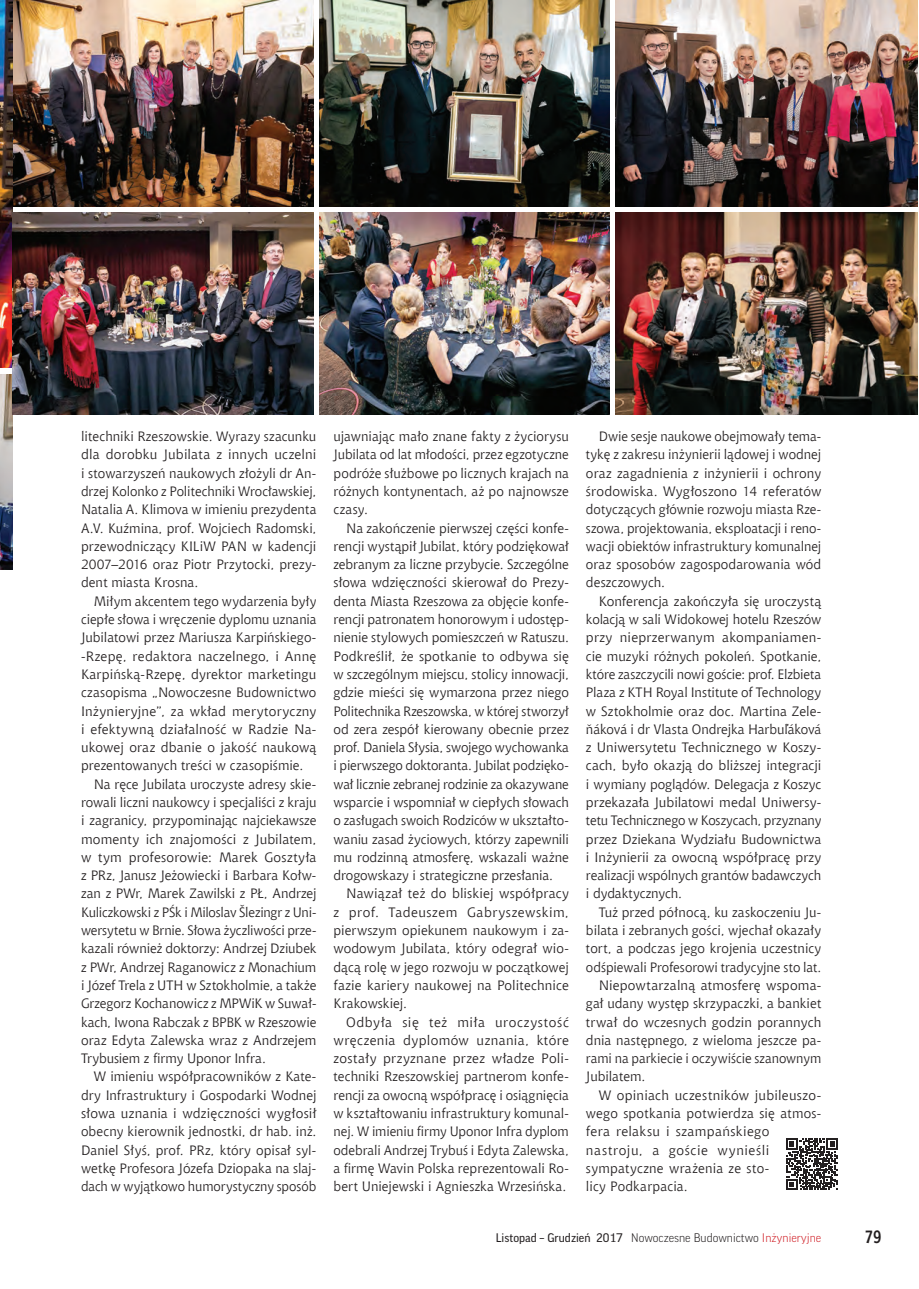
<style>
.page{position:relative;width:919px;height:1289px;background:#fff}
.page>*{position:absolute;margin:0;border:0;box-sizing:border-box;transform-origin:0 0}
.t1{font:700 18px "Aerton Cnd EFN";color:#231f20}
.t2{font:13.5px/18.3px "Chianti EU";letter-spacing:.005em;color:#231f20;text-align:justify}
.t3{font:13.5px "Chianti EU";letter-spacing:-.02em;color:#231f20}
.t4{font:13.5px "Chianti EU";letter-spacing:.03em;color:#231f20}
.t5{font:13.5px "Chianti EU";letter-spacing:.05em;color:#231f20}
.t6{font:12px "Good Pro";color:#231f20}
.s1{font-weight:300}
.s2{font-weight:300;color:#d1232a}
</style>
<div class="page">
<img style="left:13px;top:0;width:300px;height:206px">
<img style="left:615px;top:0;width:302px;height:206px">
<img style="left:0;top:0;width:13px;height:368px">
<img style="left:0;top:374px;width:13px;height:196px">
<svg style="left:786px;top:1138px;width:52px;height:52px"></svg>
<img style="left:13px;top:213px;width:300px;height:202px">
<img style="left:320px;top:213px;width:289px;height:202px">
<img style="left:615px;top:213px;width:302px;height:202px">
<img style="left:320px;top:0;width:289px;height:207px">
<p class="t2" style="left:81px;top:427px;width:237px">litechniki Rzeszowskie. Wyrazy szacunku dla dorobku Jubilata z innych uczelni i stowarzyszeń naukowych złożyli dr An&shy;drzej Kolonko z Politechniki Wrocławskiej, Natalia A. Klimova w imieniu prezydenta A.V. Kuźmina, prof. Wojciech Radomski, przewodniczący KILiW PAN w kadencji 2007–2016 oraz Piotr Przytocki, prezy&shy;dent miasta Krosna.</p>
<p class="t2" style="left:94px;top:591px;width:224px">Miłym akcentem tego wydarzenia były</p>
<p class="t2" style="left:81px;top:610px;width:237px">ciepłe słowa i wręczenie dyplomu uznania</p>
<p class="t2" style="left:81px;top:628px;width:237px">Jubilatowi przez Mariusza Karpińskiego-</p>
<p class="t2" style="left:81px;top:646px;width:237px">-Rzepę, redaktora naczelnego, i Annę</p>
<p class="t2" style="left:81px;top:665px;width:237px">Karpińską-Rzepę, dyrektor marketingu</p>
<p class="t2" style="left:81px;top:683px;width:237px">czasopisma „Nowoczesne Budownictwo</p>
<p class="t2" style="left:81px;top:701px;width:237px">Inżynieryjne”, za wkład merytoryczny</p>
<p class="t2" style="left:81px;top:719px;width:237px">i efektywną działalność w Radzie Na-</p>
<p class="t2" style="left:81px;top:738px;width:237px">ukowej oraz dbanie o jakość naukową</p>
<p class="t2" style="left:81px;top:756px;width:224px">prezentowanych treści w czasopiśmie.</p>
<p class="t2" style="left:94px;top:774px;width:224px">Na ręce Jubilata uroczyste adresy skie-</p>
<p class="t2" style="left:81px;top:793px;width:237px">rowali liczni naukowcy i specjaliści z kraju</p>
<p class="t2" style="left:81px;top:811px;width:237px">i zagranicy, przypominając najciekawsze</p>
<p class="t2" style="left:81px;top:829px;width:237px">momenty ich znajomości z Jubilatem,</p>
<p class="t2" style="left:81px;top:847px;width:237px">w tym profesorowie: Marek Gosztyła</p>
<p class="t2" style="left:81px;top:866px;width:237px">z PRz, Janusz Jeżowiecki i Barbara Kołw-</p>
<p class="t2" style="left:81px;top:884px;width:237px">zan z PWr, Marek Zawilski z PŁ, Andrzej</p>
<p class="t3" style="left:81px;top:903px;width:237px">Kuliczkowski z PŚk i Miloslav Šlezingr z Uni-</p>
<p class="t2" style="left:81px;top:921px;width:237px">wersytetu w Brnie. Słowa życzliwości prze-</p>
<p class="t2" style="left:81px;top:939px;width:237px">kazali również doktorzy: Andrzej Dziubek</p>
<p class="t2" style="left:81px;top:957px;width:237px">z PWr, Andrzej Raganowicz z Monachium</p>
<p class="t2" style="left:81px;top:975px;width:237px">i Józef Trela z UTH w Sztokholmie, a także</p>
<p class="t2" style="left:81px;top:994px;width:237px">Grzegorz Kochanowicz z MPWiK w Suwał-</p>
<p class="t2" style="left:81px;top:1012px;width:237px">kach, Iwona Rabczak z BPBK w Rzeszowie</p>
<p class="t2" style="left:81px;top:1030px;width:237px">oraz Edyta Zalewska wraz z Andrzejem</p>
<p class="t2" style="left:81px;top:1049px;width:186px">Trybusiem z firmy Uponor Infra.</p>
<p class="t2" style="left:94px;top:1067px;width:224px">W imieniu współpracowników z Kate-</p>
<p class="t2" style="left:81px;top:1085px;width:237px">dry Infrastruktury i Gospodarki Wodnej</p>
<p class="t2" style="left:81px;top:1103px;width:237px">słowa uznania i wdzięczności wygłosił</p>
<p class="t2" style="left:81px;top:1122px;width:237px">obecny kierownik jednostki, dr hab. inż.</p>
<p class="t2" style="left:81px;top:1140px;width:237px">Daniel Słyś, prof. PRz, który opisał syl-</p>
<p class="t2" style="left:81px;top:1158px;width:237px">wetkę Profesora Józefa Dziopaka na slaj-</p>
<p class="t2" style="left:81px;top:1177px;width:237px">dach w wyjątkowo humorystyczny sposób</p>
<p class="t2" style="left:333px;top:427px;width:237px">ujawniając mało znane fakty z życiorysu Jubilata od lat młodości, przez egzotyczne podróże służbowe po licznych krajach na różnych kontynentach, aż po najnowsze czasy.</p>
<p class="t2" style="left:333px;top:518px;width:237px;text-indent:13px">Na zakończenie pierwszej części konfe&shy;rencji wystąpił Jubilat, który podziękował zebranym za liczne przybycie. Szczególne słowa wdzięczności skierował do Prezy&shy;denta Miasta Rzeszowa za objęcie konfe&shy;rencji patronatem honorowym i udostęp&shy;nienie stylowych pomieszczeń w Ratuszu.<br>Podkreślił, że spotkanie to odbywa się w szczególnym miejscu, stolicy innowacji, gdzie mieści się wymarzona przez niego Politechnika Rzeszowska, w której stworzył od zera zespół kierowany obecnie przez prof. Daniela Słysia, swojego wychowanka i pierwszego doktoranta. Jubilat podzięko&shy;wał licznie zebranej rodzinie za okazywane wsparcie i wspomniał w ciepłych słowach o zasługach swoich Rodziców w ukształto&shy;waniu zasad życiowych, którzy zapewnili mu rodzinną atmosferę, wskazali ważne drogowskazy i strategiczne przesłania.</p>
<p class="t2" style="left:333px;top:884px;width:237px;text-indent:13px">Nawiązał też do bliskiej współpracy z prof. Tadeuszem Gabryszewskim, pierwszym opiekunem naukowym i za&shy;wodowym Jubilata, który odegrał wio&shy;dącą rolę w jego rozwoju w początkowej fazie kariery naukowej na Politechnice Krakowskiej.</p>
<p class="t2" style="left:333px;top:1012px;width:237px;text-indent:13px">Odbyła się też miła uroczystość wręczenia dyplomów uznania, które zostały przyznane przez władze Poli&shy;techniki Rzeszowskiej partnerom konfe&shy;rencji za owocną współpracę i osiągnięcia w kształtowaniu infrastruktury komunal&shy;nej. W imieniu firmy Uponor Infra dyplom odebrali Andrzej Trybuś i Edyta Zalewska, a firmę Wavin Polska reprezentowali Ro&shy;bert Uniejewski i Agnieszka Wrzesińska.</p>
<p class="t2" style="left:586px;top:427px;width:237px;text-indent:13px">Dwie sesje naukowe obejmowały tema&shy;tykę z zakresu inżynierii lądowej i wodnej oraz zagadnienia z inżynierii i ochrony środowiska. Wygłoszono 14 referatów dotyczących głównie rozwoju miasta Rze&shy;szowa, projektowania, eksploatacji i reno&shy;wacji obiektów infrastruktury komunalnej oraz sposobów zagospodarowania wód deszczowych.</p>
<p class="t2" style="left:586px;top:591px;width:237px;text-indent:13px">Konferencja zakończyła się uroczystą kolacją w sali Widokowej hotelu Rzeszów przy nieprzerwanym akompaniamen&shy;cie muzyki różnych pokoleń. Spotkanie, które zaszczycili nowi goście: prof. Elzbieta Plaza z KTH Royal Institute of Technology w Sztokholmie oraz doc. Martina Zele&shy;ňáková i dr Vlasta Ondrejka Harbuľáková z Uniwersytetu Technicznego w Koszy&shy;cach, było okazją do bliższej integracji i wymiany poglądów. Delegacja z Koszyc przekazała Jubilatowi medal Uniwersy&shy;tetu Technicznego w Koszycach, przyznany przez Dziekana Wydziału Budownictwa i Inżynierii za owocną współpracę przy realizacji wspólnych grantów badawczych i dydaktycznych.</p>
<p class="t2" style="left:598px;top:902px;width:224px">Tuż przed północą, ku zaskoczeniu Ju-</p>
<p class="t2" style="left:586px;top:921px;width:237px">bilata i zebranych gości, wjechał okazały</p>
<p class="t2" style="left:586px;top:939px;width:237px">tort, a podczas jego krojenia uczestnicy</p>
<p class="t2" style="left:586px;top:957px;width:237px">odśpiewali Profesorowi tradycyjne sto lat.</p>
<p class="t2" style="left:598px;top:975px;width:224px">Niepowtarzalną atmosferę wspoma-</p>
<p class="t2" style="left:586px;top:994px;width:237px">gał udany występ skrzypaczki, a bankiet</p>
<p class="t2" style="left:586px;top:1012px;width:237px">trwał do wczesnych godzin porannych</p>
<p class="t2" style="left:586px;top:1030px;width:237px">dnia następnego, z wieloma jeszcze pa-</p>
<p class="t2" style="left:586px;top:1049px;width:237px">rami na parkiecie i oczywiście szanownym</p>
<p class="t2" style="left:586px;top:1067px;width:61px">Jubilatem.</p>
<p class="t2" style="left:598px;top:1085px;width:224px">W opiniach uczestników jubileuszo-</p>
<p class="t2" style="left:586px;top:1103px;width:237px">wego spotkania potwierdza się atmos-</p>
<p class="t4" style="left:586px;top:1123px;width:185px">fera relaksu i szampańskiego</p>
<p class="t5" style="left:586px;top:1141px;width:185px">nastroju, a goście wynieśli</p>
<p class="t2" style="left:586px;top:1158px;width:185px">sympatyczne wrażenia ze sto-</p>
<p class="t2" style="left:586px;top:1177px;width:103px">licy Podkarpacia.</p>
<p class="t6" style="left:495px;top:1230px;width:327px">Listopad – Grudzień 2017 <span class="s1">Nowoczesne Budownictwo</span> <span class="s2">Inżynieryjne</span></p>
<h1 class="t1" style="left:864px;top:1225px;width:18px">79</h1>
</div>
